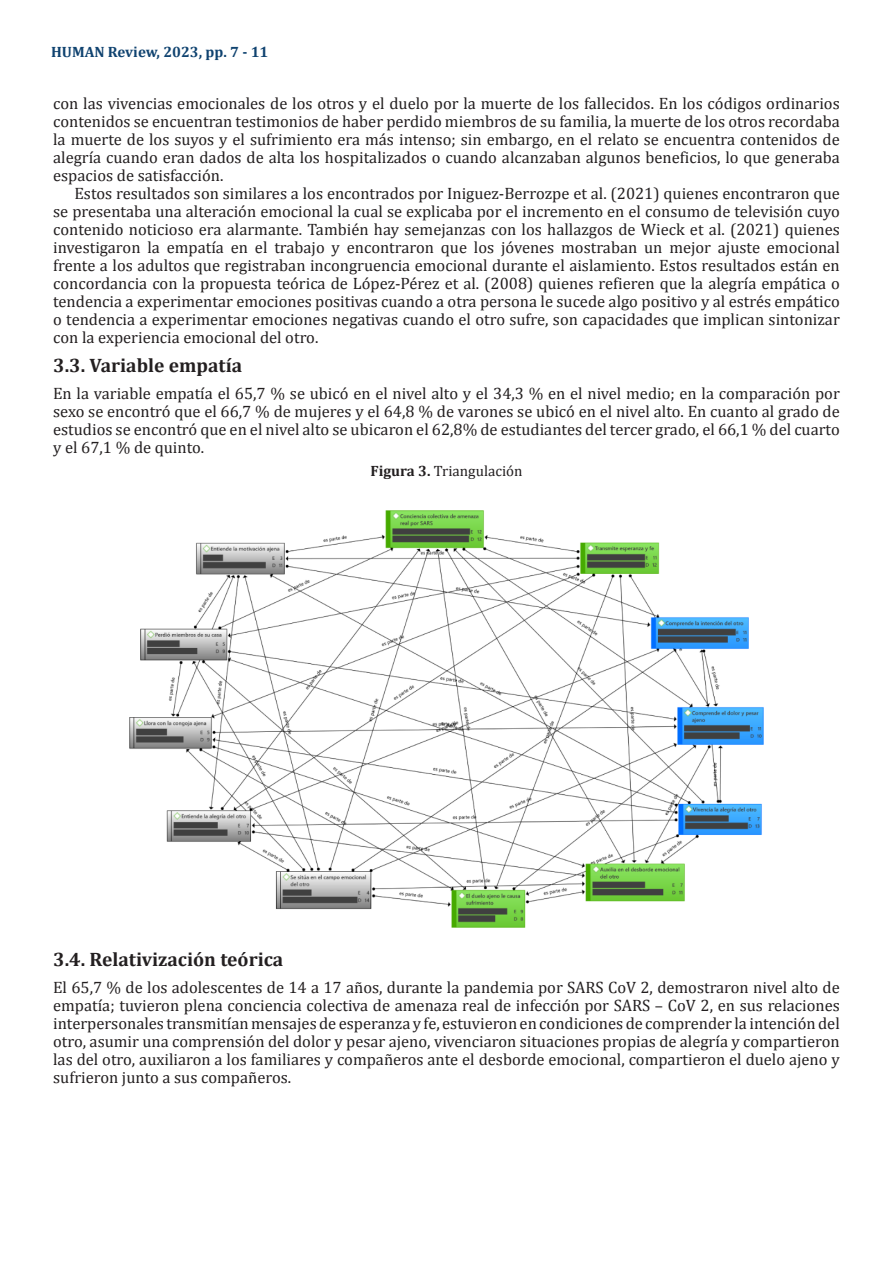
<style>
.page{position:relative;width:893px;height:1263px;background:#fff}
.page>*{position:absolute;margin:0;border:0;box-sizing:border-box;transform-origin:0 0}
.Titulo_2{font:700 19.5px "Cambria";color:#231f20}
.Parrafos-siguientes{font:16.5px/18px "Cambria";color:#231f20;text-align:justify}
.Parrafo-Arranque{font:16.5px/18px "Cambria";color:#231f20;text-align:justify}
.t1{font:700 15px "Cambria";color:#104370}
.Fuente-Tablas{font:15px "Cambria";color:#231f20}
.s1{font-weight:700}
</style>
<div class="page">
<img style="left:129px;top:510px;width:635px;height:418px">
<p class="t1" style="left:51px;top:41px;width:219px">HUMAN Review, 2023, pp. 7 - 11</p>
<p class="Parrafos-siguientes" style="left:53px;top:94px;width:788px">con las vivencias emocionales de los otros y el duelo por la muerte de los fallecidos. En los códigos ordinarios contenidos se encuentran testimonios de haber perdido miembros de su familia, la muerte de los otros recordaba la muerte de los suyos y el sufrimiento era más intenso; sin embargo, en el relato se encuentra contenidos de alegría cuando eran dados de alta los hospitalizados o cuando alcanzaban algunos beneficios, lo que generaba espacios de satisfacción.</p>
<p class="Parrafos-siguientes" style="left:53px;top:184px;width:788px;text-indent:21px">Estos resultados son similares a los encontrados por Iniguez-Berrozpe et al. (2021) quienes encontraron que se presentaba una alteración emocional la cual se explicaba por el incremento en el consumo de televisión cuyo contenido noticioso era alarmante. También hay semejanzas con los hallazgos de Wieck et al. (2021) quienes investigaron la empatía en el trabajo y encontraron que los jóvenes mostraban un mejor ajuste emocional frente a los adultos que registraban incongruencia emocional durante el aislamiento. Estos resultados están en concordancia con la propuesta teórica de López-Pérez et al. (2008) quienes refieren que la alegría empática o tendencia a experimentar emociones positivas cuando a otra persona le sucede algo positivo y al estrés empático o tendencia a experimentar emociones negativas cuando el otro sufre, son capacidades que implican sintonizar con la experiencia emocional del otro.</p>
<p class="Titulo_2" style="left:53px;top:352px;width:191px">3.3. Variable empatía</p>
<p class="Parrafo-Arranque" style="left:53px;top:384px;width:788px">En la variable empatía el 65,7 % se ubicó en el nivel alto y el 34,3 % en el nivel medio; en la comparación por sexo se encontró que el 66,7 % de mujeres y el 64,8 % de varones se ubicó en el nivel alto. En cuanto al grado de estudios se encontró que en el nivel alto se ubicaron el 62,8% de estudiantes del tercer grado, el 66,1 % del cuarto y el 67,1 % de quinto.</p>
<p class="Fuente-Tablas" style="left:370px;top:462px;width:154px"><span class="s1">Figura 3.</span> Triangulación</p>
<p class="Titulo_2" style="left:53px;top:946px;width:232px">3.4. Relativización teórica</p>
<p class="Parrafo-Arranque" style="left:53px;top:978px;width:788px">El 65,7 % de los adolescentes de 14 a 17 años, durante la pandemia por SARS CoV 2, demostraron nivel alto de empatía; tuvieron plena conciencia colectiva de amenaza real de infección por SARS – CoV 2, en sus relaciones interpersonales transmitían mensajes de esperanza y fe, estuvieron en condiciones de comprender la intención del otro, asumir una comprensión del dolor y pesar ajeno, vivenciaron situaciones propias de alegría y compartieron las del otro, auxiliaron a los familiares y compañeros ante el desborde emocional, compartieron el duelo ajeno y sufrieron junto a sus compañeros.</p>
</div>
